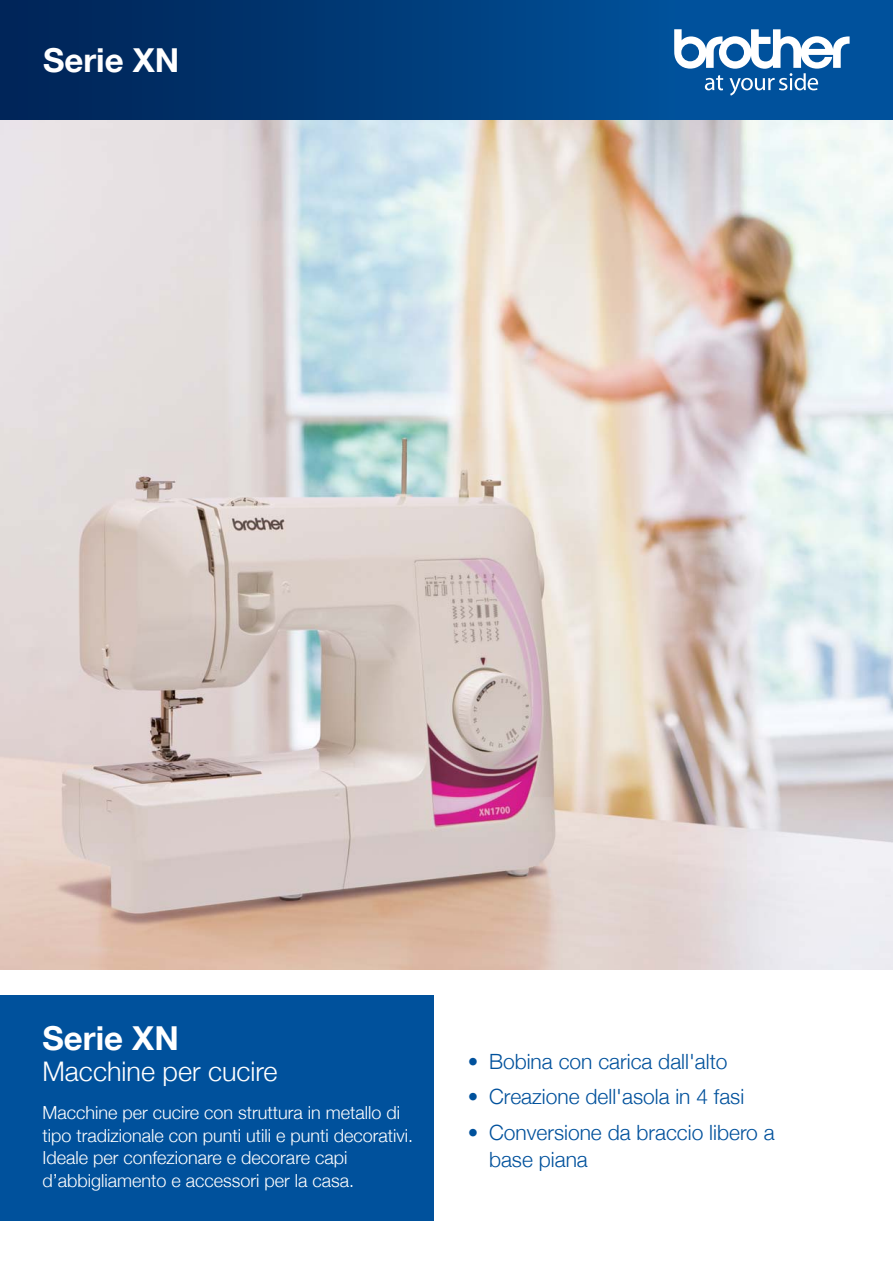
<style>
.page{position:relative;width:893px;height:1263px;background:#fff}
.page>*{position:absolute;margin:0;border:0;box-sizing:border-box;transform-origin:0 0}
.t1{font:700 33px "Helvetica Neue";color:#fff}
.t2{font:300 27px "Helvetica Neue";color:#fff}
.t3{font:300 21px/27px "Helvetica Neue";color:#00519c}
.t4{font:300 18px/22.5px "Helvetica Neue";color:#fff}
</style>
<div class="page">
<img style="left:0;top:119px;width:893px;height:851px">
<div style="left:0;top:0;width:893px;height:119px;background:#00519c"></div>
<div style="left:0;top:0;width:674px;height:119px;background:linear-gradient(to right,#002253,#005098)"></div>
<div style="left:0;top:995px;width:434px;height:225px;background:#00519c"></div>
<svg style="left:674px;top:29px;width:175px;height:67px"></svg>
<h1 class="t1" style="left:43px;top:40px;width:138px">Serie XN</h1>
<h1 class="t1" style="left:42px;top:1018px;width:138px">Serie XN</h1>
<h2 class="t2" style="left:42px;top:1055px;width:237px">Macchine per cucire</h2>
<p class="t4" style="left:42px;top:1101px;width:372px">Macchine per cucire con struttura in metallo di tipo tradizionale con punti utili e punti decorativi.<br>Ideale per confezionare e decorare capi d’abbigliamento e accessori per la casa.</p>
<p class="t3" style="left:468px;top:1047px;width:261px">• Bobina con carica dall'alto</p>
<p class="t3" style="left:468px;top:1083px;width:278px">• Creazione dell'asola in 4 fasi</p>
<p class="t3" style="left:489px;top:1118px;width:287px;text-indent:-21px">• Conversione da braccio libero a base piana</p>
</div>
